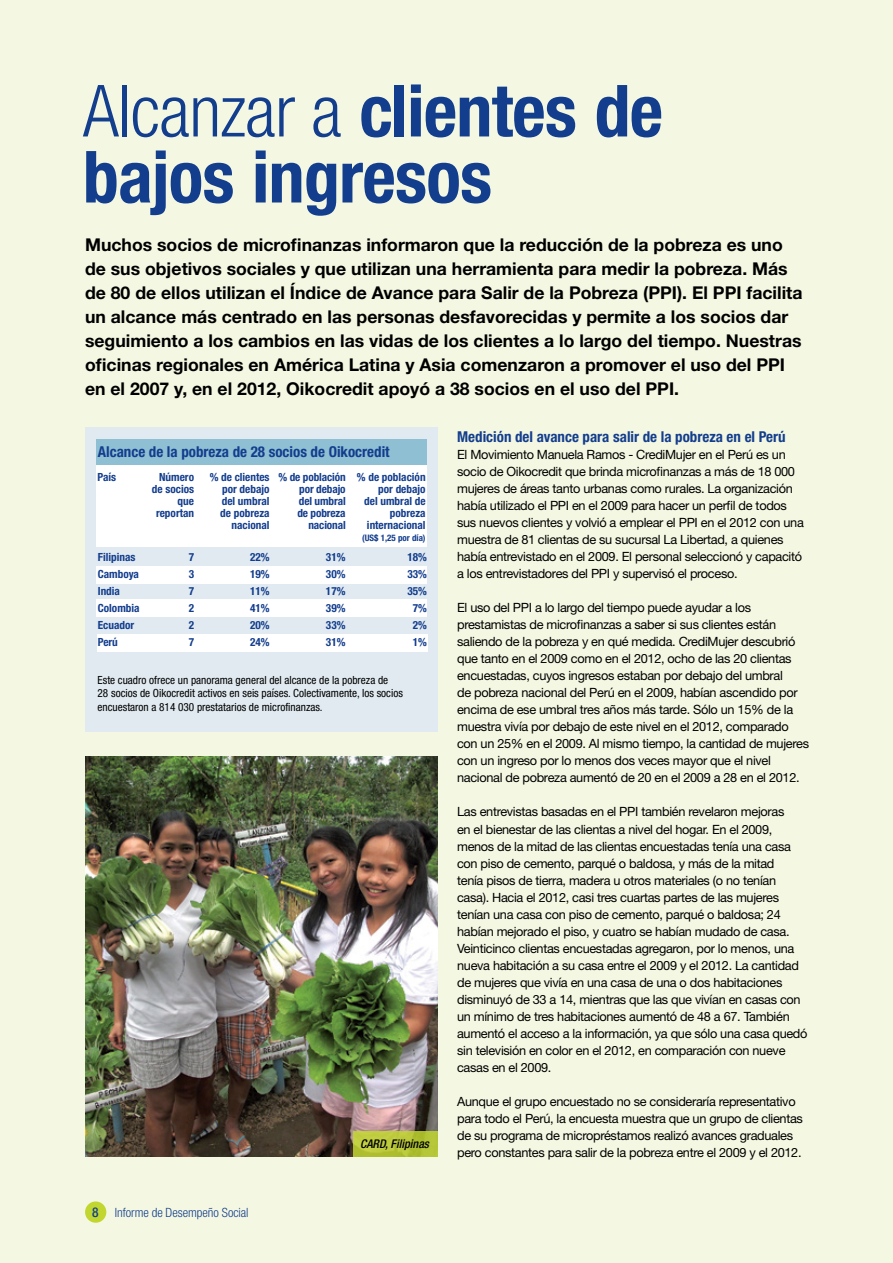
<style>
.page{position:relative;width:893px;height:1263px;background:#f4f8e2}
.page>*{position:absolute;margin:0;border:0;box-sizing:border-box;transform-origin:0 0}
.t1{font:700 condensed 72px/66px "Helvetica Neue LT Std";letter-spacing:-.01em;color:#133d8d}
.t2{font:700 17.7px/24px "Helvetica Neue LT Std";color:#000}
.t3{font:700 condensed 15px "Helvetica Neue LT Std";color:#133d8d}
.t4{font:500 condensed 13.5px "Helvetica Neue LT Std";color:#133d8d}
.t5{font:12.75px/17px "Helvetica Neue LT Std";letter-spacing:-.025em;color:#000}
.t6{font:300 condensed 12.75px "Helvetica Neue LT Std";color:#133d8d}
.t7{font:italic 500 condensed 12px "Helvetica Neue LT Std";color:#000}
.t8{font:700 condensed 11.25px/17px "Helvetica Neue LT Std";color:#133d8d;text-align:right}
.t9{font:condensed 11.25px/13.5px "Helvetica Neue LT Std";color:#000}
.t10{font:700 condensed 9px "Helvetica Neue LT Std";color:#133d8d}
.s1{font-weight:300}
</style>
<div class="page">
<div style="left:85px;top:1201px;width:21px;height:22px;background:#c1d72f;border-radius:50%"></div>
<div style="left:85px;top:427px;width:353px;height:304px;background:#e0eaf0"></div>
<div style="left:97px;top:465px;width:330px;height:82px;background:#fff"></div>
<div style="left:98px;top:634px;width:330px;height:17px;background:#fff"></div>
<div style="left:97px;top:599px;width:330px;height:17px;background:#fff"></div>
<div style="left:97px;top:567px;width:330px;height:17px;background:#fff"></div>
<div style="left:97px;top:440px;width:330px;height:25px;background:#8fbfd3"></div>
<img style="left:85px;top:757px;width:353px;height:400px">
<svg style="left:353px;top:1131px;width:85px;height:26px;background:#b7c638"></svg>
<h1 class="t1" style="left:83px;top:77px;width:582px"><span class="s1">Alcanzar a</span> clientes de bajos ingresos</h1>
<p class="t2" style="left:85px;top:232px;width:719px">Muchos socios de microfinanzas informaron que la reducción de la pobreza es uno de sus objetivos sociales y que utilizan una herramienta para medir la pobreza. Más de 80 de ellos utilizan el Índice de Avance para Salir de la Pobreza (PPI). El PPI facilita un alcance más centrado en las personas desfavorecidas y permite a los socios dar seguimiento a los cambios en las vidas de los clientes a lo largo del tiempo. Nuestras oficinas regionales en América Latina y Asia comenzaron a promover el uso del PPI en el 2007 y, en el 2012, Oikocredit apoyó a 38 socios en el uso del PPI.</p>
<p class="t3" style="left:457px;top:428px;width:330px">Medición del avance para salir de la pobreza en el Perú</p>
<p class="t5" style="left:457px;top:446px;width:348px">El Movimiento Manuela Ramos - CrediMujer en el Perú es un socio de Oikocredit que brinda microfinanzas a más de 18 000 mujeres de áreas tanto urbanas como rurales. La organización había utilizado el PPI en el 2009 para hacer un perfil de todos sus nuevos clientes y volvió a emplear el PPI en el 2012 con una muestra de 81 clientas de su sucursal La Libertad, a quienes había entrevistado en el 2009. El personal seleccionó y capacitó a los entrevistadores del PPI y supervisó el proceso.</p>
<p class="t5" style="left:457px;top:599px;width:353px">El uso del PPI a lo largo del tiempo puede ayudar a los prestamistas de microfinanzas a saber si sus clientes están saliendo de la pobreza y en qué medida. CrediMujer descubrió que tanto en el 2009 como en el 2012, ocho de las 20 clientas encuestadas, cuyos ingresos estaban por debajo del umbral<br>de pobreza nacional del Perú en el 2009, habían ascendido por encima de ese umbral tres años más tarde. Sólo un 15% de la muestra vivía por debajo de este nivel en el 2012, comparado con un 25% en el 2009. Al mismo tiempo, la cantidad de mujeres con un ingreso por lo menos dos veces mayor que el nivel nacional de pobreza aumentó de 20 en el 2009 a 28 en el 2012.</p>
<p class="t5" style="left:457px;top:803px;width:352px">Las entrevistas basadas en el PPI también revelaron mejoras<br>en el bienestar de las clientas a nivel del hogar. En el 2009, menos de la mitad de las clientas encuestadas tenía una casa con piso de cemento, parqué o baldosa, y más de la mitad<br>tenía pisos de tierra, madera u otros materiales (o no tenían casa). Hacia el 2012, casi tres cuartas partes de las mujeres tenían una casa con piso de cemento, parqué o baldosa; 24 habían mejorado el piso, y cuatro se habían mudado de casa.<br>Veinticinco clientas encuestadas agregaron, por lo menos, una nueva habitación a su casa entre el 2009 y el 2012. La cantidad de mujeres que vivía en una casa de una o dos habitaciones disminuyó de 33 a 14, mientras que las que vivían en casas con un mínimo de tres habitaciones aumentó de 48 a 67. También aumentó el acceso a la información, ya que sólo una casa quedó sin televisión en color en el 2012, en comparación con nueve casas en el 2009.</p>
<p class="t5" style="left:457px;top:1092px;width:347px">Aunque el grupo encuestado no se consideraría representativo para todo el Perú, la encuesta muestra que un grupo de clientas de su programa de micropréstamos realizó avances graduales pero constantes para salir de la pobreza entre el 2009 y el 2012.</p>
<p class="t3" style="left:98px;top:442px;width:293px">Alcance de la pobreza de 28 socios de Oikocredit</p>
<p class="t8" style="left:152px;top:471px;width:44px;line-height:12px">Número de socios que reportan</p>
<p class="t8" style="left:210px;top:471px;width:61px;line-height:12px">% de clientes por debajo del umbral de pobreza nacional</p>
<p class="t8" style="left:278px;top:471px;width:69px;line-height:12px">% de población por debajo<br>del umbral<br>de pobreza nacional</p>
<p class="t8" style="left:357px;top:471px;width:70px;line-height:12px">% de población por debajo<br>del umbral de pobreza internacional</p>
<p class="t10" style="left:362px;top:533px;width:65px">(US$ 1,25 por día)</p>
<p class="t8" style="left:250px;top:549px;width:21px;text-align:justify">22% 19% 11% 41% 20% 24%</p>
<p class="t8" style="left:326px;top:549px;width:21px;text-align:justify">31% 30% 17% 39% 33% 31%</p>
<p class="t8" style="left:407px;top:549px;width:21px;text-align:center">18%<br>33%<br>35%<br>7%<br>2%<br>1%</p>
<p class="t9" style="left:98px;top:673px;width:307px">Este cuadro ofrece un panorama general del alcance de la pobreza de<br>28 socios de Oikocredit activos en seis países. Colectivamente, los socios encuestaron a 814 030 prestatarios de microfinanzas.</p>
<p class="t8" style="left:98px;top:469px;width:20px">País</p>
<p class="t8" style="left:98px;top:549px;width:43px;text-align:left">Filipinas<br>Camboya<br>India<br>Colombia<br>Ecuador<br>Perú</p>
<p class="t8" style="left:189px;top:549px;width:7px;text-align:justify">7<br>3<br>7<br>2<br>2<br>7</p>
<p class="t7" style="left:360px;top:1137px;width:70px">CARD, Filipinas</p>
<p class="t4" style="left:92px;top:1204px;width:8px">8</p>
<p class="t6" style="left:115px;top:1205px;width:135px">Informe de Desempeño Social</p>
</div>
